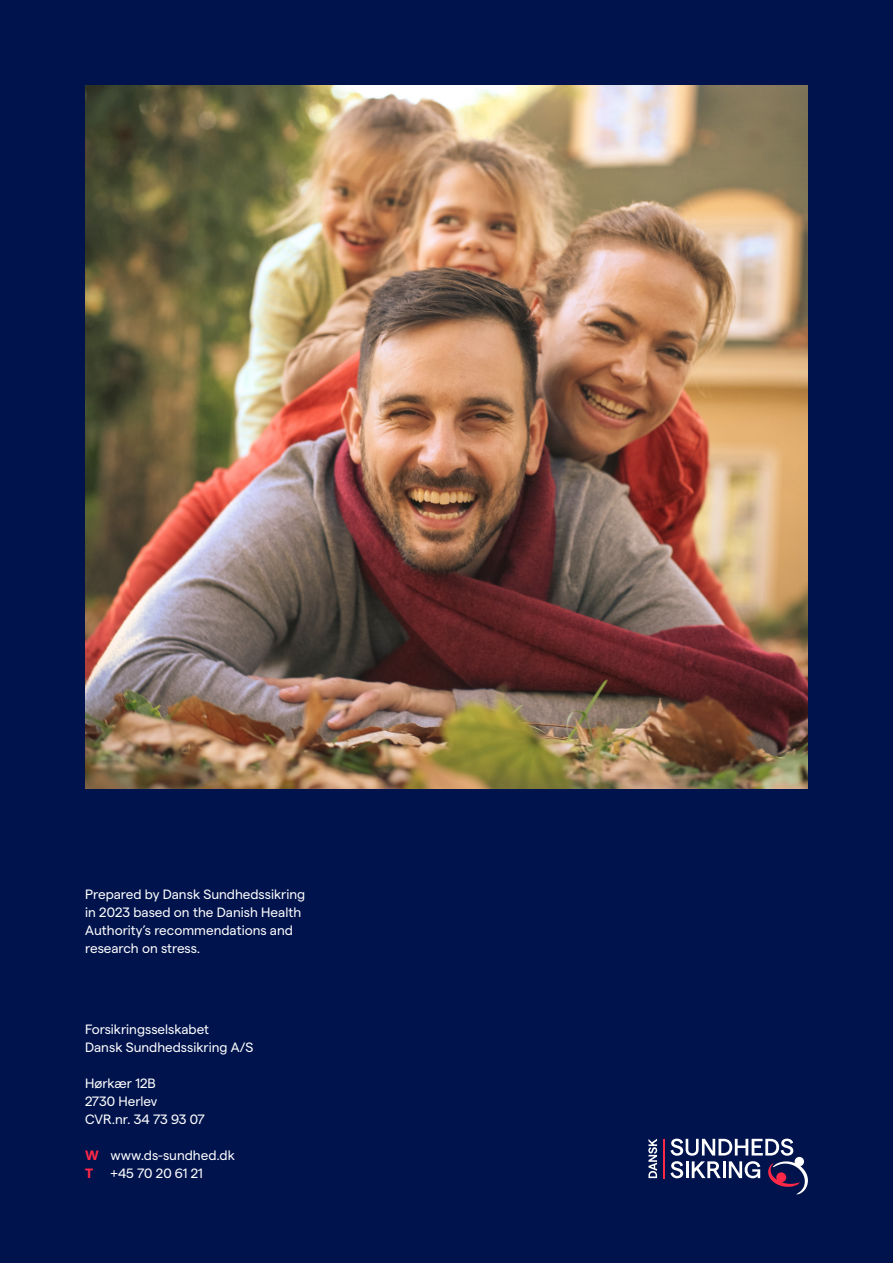
<style>
.page{position:relative;width:893px;height:1263px;background:#00134d}
.page>*{position:absolute;margin:0;border:0;box-sizing:border-box;transform-origin:0 0}
.Brødtekst{font:13.5px/18px "Matter";color:#fff}
.Body{font:13.5px/18px "Matter";color:#fff}
.Brødtekst-2{font:700 13.5px "Matter";color:#ff2846}
.s1{font-weight:700;color:#ff2846}
</style>
<div class="page">
<svg style="left:648px;top:1139px;width:9px;height:39px"></svg>
<svg style="left:671px;top:1138px;width:137px;height:56px"></svg>
<hr style="left:663px;top:1139px;width:2px;height:39px;background:#ff2846">
<img style="left:85px;top:85px;width:723px;height:703px">
<p class="Body" style="left:85px;top:884px;width:221px">Prepared by Dansk Sundhedssikring in 2023 based on the Danish Health<br>Authority’s recommendations and research on stress.</p>
<p class="Brødtekst" style="left:85px;top:1019px;width:170px">Forsikringsselskabet<br>Dansk Sundhedssikring A/S</p>
<p class="Brødtekst" style="left:85px;top:1073px;width:72px">Hørkær 12B</p>
<p class="Brødtekst" style="left:85px;top:1091px;width:74px">2730 Herlev</p>
<p class="Brødtekst" style="left:85px;top:1109px;width:121px">CVR.nr. 34 73 93 07</p>
<p class="Brødtekst" style="left:85px;top:1145px;width:151px"><span class="s1">W</span> www.ds-sundhed.dk</p>
<p class="Brødtekst-2" style="left:85px;top:1163px;width:10px">T</p>
<p class="Brødtekst" style="left:111px;top:1163px;width:94px">+45 70 20 61 21</p>
</div>
